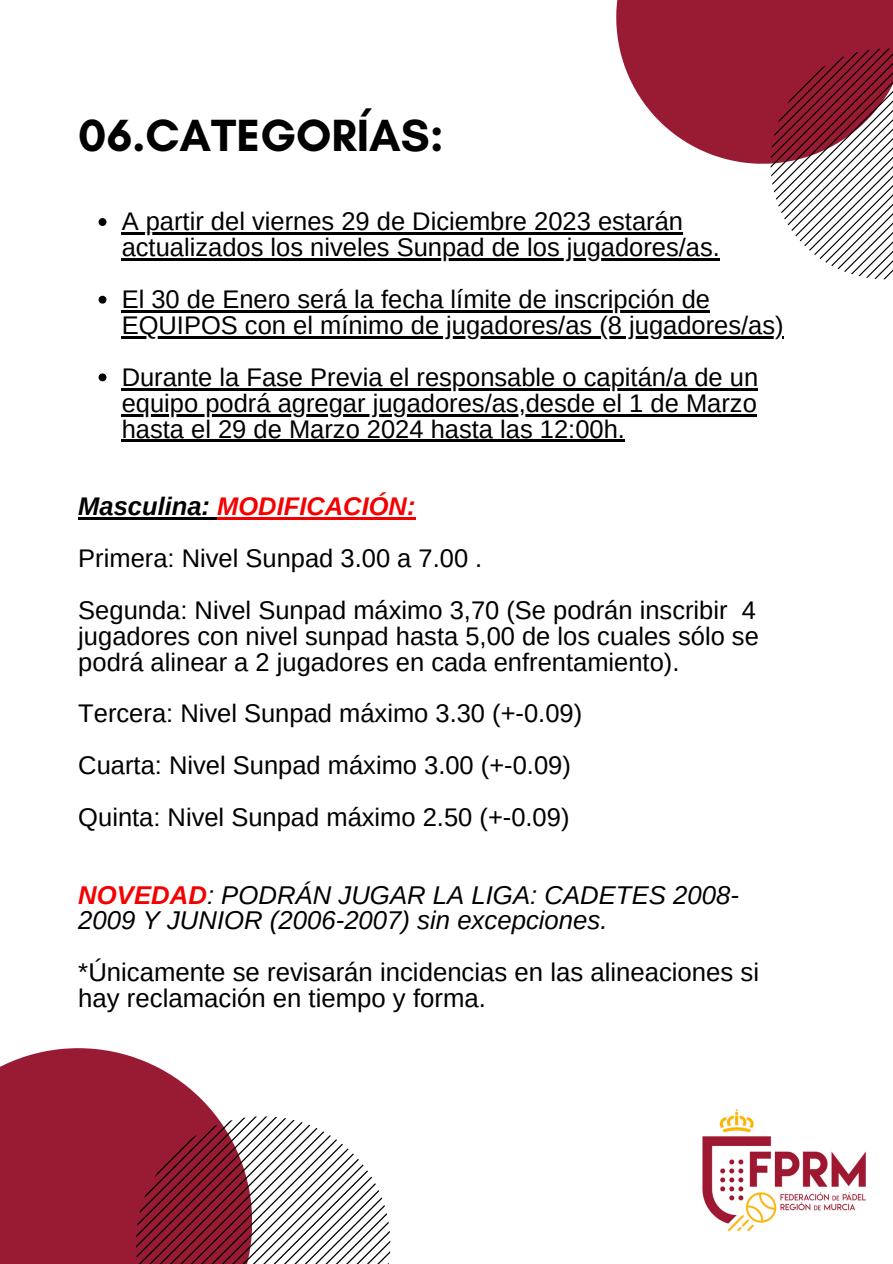
<style>
.page{position:relative;width:893px;height:1264px;background:#fff}
.page>*{position:absolute;margin:0;border:0;box-sizing:border-box;transform-origin:0 0}
.t1{font:700 45.9px "Glacial Indifference";color:#000}
.t2{font:25.65px/25.8px "Arimo";color:#000}
.t3{font:italic 25.65px/25.8px "Arimo";color:#000}
.t4{font:25.5px/25.8px "Arimo";color:#000}
.t5{font:italic 700 25.5px "Arimo";color:#f40000}
.s1{color:#000}
.s2{font-weight:700;color:#f40000}
</style>
<div class="page">
<div style="left:616px;top:0;width:276px;height:164px;background:#991b33"></div>
<svg style="left:99px;top:218px;width:7px;height:8px"></svg>
<hr style="left:122px;top:233px;width:561px;height:2px;background:#000">
<hr style="left:122px;top:258px;width:598px;height:3px;background:#000">
<svg style="left:99px;top:296px;width:7px;height:7px"></svg>
<hr style="left:122px;top:310px;width:588px;height:2px;background:#000">
<hr style="left:122px;top:336px;width:661px;height:2px;background:#000">
<svg style="left:99px;top:373px;width:7px;height:8px"></svg>
<hr style="left:122px;top:388px;width:636px;height:2px;background:#000">
<hr style="left:122px;top:414px;width:634px;height:2px;background:#000">
<hr style="left:122px;top:440px;width:503px;height:2px;background:#000">
<hr style="left:78px;top:517px;width:139px;height:2px;background:#000">
<hr style="left:217px;top:517px;width:198px;height:2px;background:#f40000">
<svg style="left:770px;top:49px;width:123px;height:230px"></svg>
<svg style="left:0;top:1048px;width:216px;height:215px;background:#a22f45"></svg>
<svg style="left:136px;top:1116px;width:254px;height:147px"></svg>
<img style="left:702px;top:1109px;width:164px;height:123px">
<p class="t1" style="left:78px;top:107px;width:367px">06.CATEGORÍAS:</p>
<h1 class="t4" style="left:122px;top:209px;width:563px">A partir del viernes 29 de Diciembre 2023 estarán</h1>
<p class="t4" style="left:122px;top:222px;width:599px;line-height:51.8px">actualizados los niveles Sunpad de los jugadores/as.<br>El 30 de Enero será la fecha límite de inscripción de</p>
<p class="t4" style="left:122px;top:299px;width:663px;line-height:51.8px">EQUIPOS con el mínimo de jugadores/as (8 jugadores/as)<br>Durante la Fase Previa el responsable o capitán/a de un</p>
<p class="t4" style="left:122px;top:390px;width:636px">equipo podrá agregar jugadores/as,desde el 1 de Marzo hasta el 29 de Marzo 2024 hasta las 12:00h.</p>
<p class="t5" style="left:78px;top:492px;width:339px"><span class="s1">Masculina:</span> MODIFICACIÓN:</p>
<h2 class="t4" style="left:78px;top:545px;width:405px">Primera: Nivel Sunpad 3.00 a 7.00 .</h2>
<p class="t4" style="left:78px;top:597px;width:682px;text-align:justify">Segunda: Nivel Sunpad máximo 3,70 (Se podrán inscribir 4 jugadores con nivel sunpad hasta 5,00 de los cuales sólo se podrá alinear a 2 jugadores en cada enfrentamiento).</p>
<p class="t4" style="left:78px;top:700px;width:505px">Tercera: Nivel Sunpad máximo 3.30 (+-0.09)</p>
<p class="t4" style="left:78px;top:752px;width:494px">Cuarta: Nivel Sunpad máximo 3.00 (+-0.09)</p>
<p class="t4" style="left:78px;top:804px;width:492px">Quinta: Nivel Sunpad máximo 2.50 (+-0.09)</p>
<p class="t3" style="left:78px;top:881px;width:662px"><span class="s2">NOVEDAD</span>: PODRÁN JUGAR LA LIGA: CADETES 2008-<br>2009 Y JUNIOR (2006-2007) sin excepciones.</p>
<p class="t2" style="left:78px;top:959px;width:682px">*Únicamente se revisarán incidencias en las alineaciones si hay reclamación en tiempo y forma.</p>
</div>
